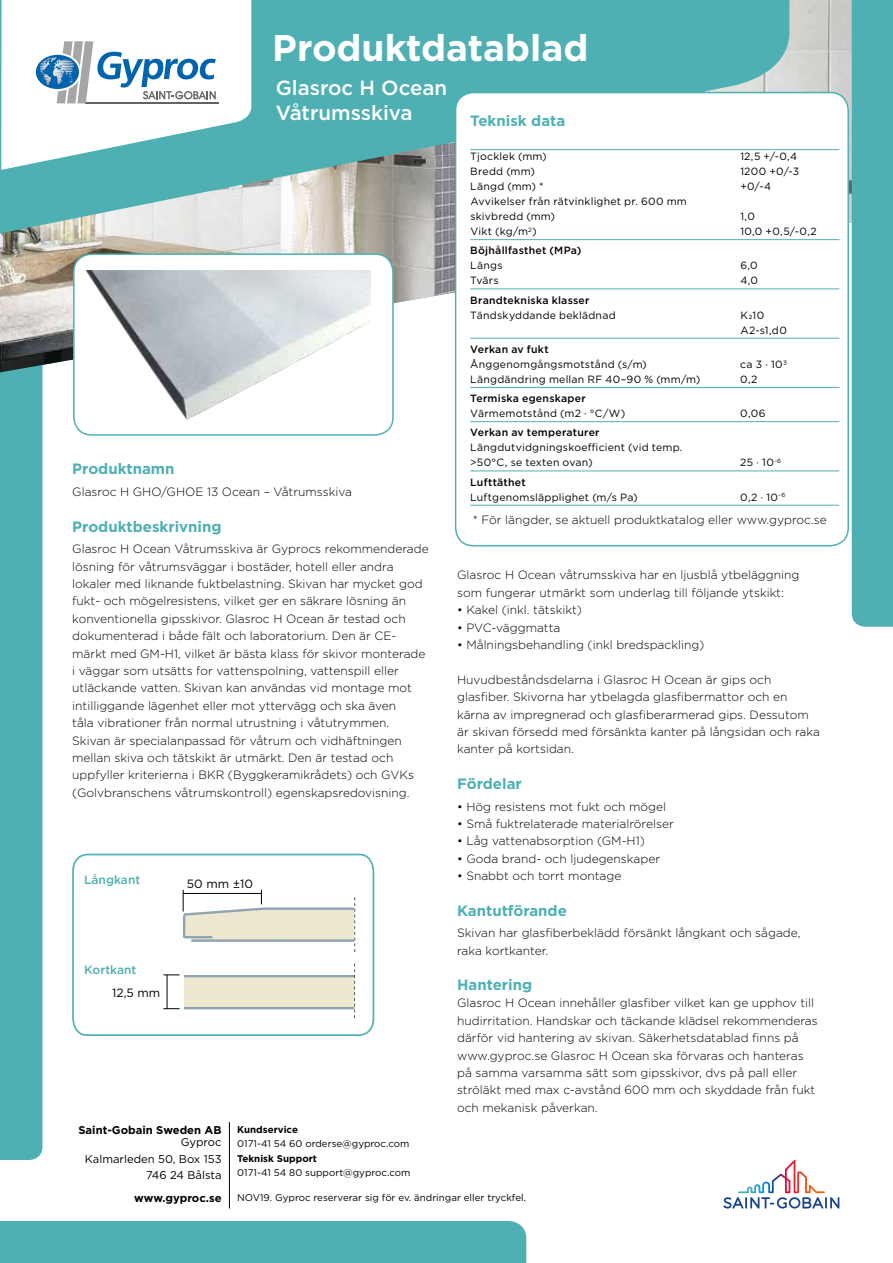
<style>
.page{position:relative;width:893px;height:1263px;background:#fff}
.page>*{position:absolute;margin:0;border:0;box-sizing:border-box;transform-origin:0 0}
.t1{font:700 37.05px "Gotham";color:#fff}
.t2{font:500 20.55px/24.6px "Gotham";color:#fff}
.t3{font:700 15px "Gotham";color:#4fb0b4}
.t4{font:300 12px/17.4px "Gotham";color:#000}
.t5{font:500 12px "Gotham";color:#4fb0b4}
.t6{font:12px "Gotham";color:#000}
.t7{font:11.25px/16.2px "Gotham";color:#000;text-align:right}
.t8{font:700 11.25px "Gotham";color:#000}
.t9{font:10.5px/15px "Gotham";letter-spacing:.025em;color:#000}
.t10{font:500 10.5px "Gotham";letter-spacing:.025em;color:#000}
.t11{font:9.75px "Gotham";color:#000}
.t12{font:700 9.75px "Gotham";color:#000}
</style>
<div class="page">
<div style="left:0;top:386px;width:43px;height:774px;background:#4fb0b4"></div>
<div style="left:0;top:1221px;width:526px;height:42px;background:#4fb0b4"></div>
<img style="left:0;top:0;width:852px;height:379px">
<hr style="left:229px;top:1122px;width:1px;height:86px;background:#000">
<svg style="left:723px;top:1160px;width:116px;height:48px"></svg>
<svg style="left:0;top:0;width:789px;height:307px;background:#77b6b6"></svg>
<div style="left:852px;top:0;width:41px;height:627px;background:#4fb0b4"></div>
<svg style="left:1px;top:0;width:250px;height:170px"></svg>
<div style="left:456px;top:93px;width:392px;height:453px;background:#fff;border-radius:18px"></div>
<div style="left:455px;top:92px;width:394px;height:454px;border:2px solid #4fb0b4;border-radius:18px"></div>
<div style="left:74px;top:254px;width:319px;height:181px;background:#fff;border-radius:18px"></div>
<div style="left:73px;top:253px;width:321px;height:183px;border:2px solid #4fb0b4;border-radius:18px"></div>
<img style="left:85px;top:270px;width:286px;height:150px">
<hr style="left:470px;top:149px;width:369px;height:1px;background:#4fb0b4">
<hr style="left:470px;top:239px;width:369px;height:1px;background:#4fb0b4">
<hr style="left:470px;top:288px;width:369px;height:1px;background:#4fb0b4">
<hr style="left:470px;top:338px;width:369px;height:1px;background:#4fb0b4">
<hr style="left:470px;top:387px;width:369px;height:1px;background:#4fb0b4">
<hr style="left:470px;top:421px;width:369px;height:1px;background:#4fb0b4">
<hr style="left:470px;top:471px;width:369px;height:1px;background:#4fb0b4">
<hr style="left:470px;top:505px;width:369px;height:1px;background:#4fb0b4">
<svg style="left:72px;top:853px;width:303px;height:183px"></svg>
<div style="left:184px;top:977px;width:170px;height:32px;background:#efe8d0"></div>
<hr style="left:184px;top:975px;width:170px;height:2px;background:#91a4b2">
<hr style="left:184px;top:1007px;width:170px;height:2px;background:#91a4b2">
<svg style="left:354px;top:963px;width:1px;height:55px"></svg>
<hr style="left:167px;top:975px;width:1px;height:34px;background:#000">
<svg style="left:163px;top:974px;width:17px;height:1px"></svg>
<svg style="left:163px;top:1008px;width:17px;height:1px"></svg>
<svg style="left:181px;top:890px;width:176px;height:62px"></svg>
<h1 class="t1" style="left:272px;top:23px;width:318px">Produktdatablad</h1>
<h2 class="t2" style="left:276px;top:75px;width:173px">Glasroc H Ocean<br>Våtrumsskiva</h2>
<p class="t3" style="left:470px;top:110px;width:97px">Teknisk data</p>
<p class="t9" style="left:470px;top:149px;width:78px">Tjocklek (mm)</p>
<p class="t9" style="left:740px;top:149px;width:58px">12,5 +/-0,4</p>
<p class="t9" style="left:470px;top:164px;width:66px">Bredd (mm)</p>
<p class="t9" style="left:740px;top:164px;width:60px">1200 +0/-3</p>
<p class="t9" style="left:470px;top:179px;width:75px">Längd (mm) *</p>
<p class="t9" style="left:740px;top:179px;width:32px">+0/-4</p>
<p class="t9" style="left:470px;top:194px;width:218px">Avvikelser från rätvinklighet pr. 600 mm skivbredd (mm)</p>
<p class="t9" style="left:740px;top:209px;width:16px">1,0</p>
<p class="t3" style="left:72px;top:459px;width:104px">Produktnamn</p>
<p class="t4" style="left:72px;top:483px;width:281px">Glasroc H GHO/GHOE 13 Ocean – Våtrumsskiva</p>
<p class="t3" style="left:72px;top:516px;width:151px">Produktbeskrivning</p>
<p class="t4" style="left:72px;top:540px;width:358px">Glasroc H Ocean Våtrumsskiva är Gyprocs rekommenderade lösning för våtrumsväggar i bostäder, hotell eller andra lokaler med liknande fuktbelastning. Skivan har mycket god fukt- och mögelresistens, vilket ger en säkrare lösning än konventionella gipsskivor. Glasroc H Ocean är testad och dokumenterad i både fält och laboratorium. Den är CE&shy;märkt med GM-H1, vilket är bästa klass för skivor monterade i väggar som utsätts for vattenspolning, vattenspill eller utläckande vatten. Skivan kan användas vid montage mot intilliggande lägenhet eller mot yttervägg och ska även<br>tåla vibrationer från normal utrustning i våtutrymmen.<br>Skivan är specialanpassad för våtrum och vidhäftningen mellan skiva och tätskikt är utmärkt. Den är testad och uppfyller kriterierna i BKR (Byggkeramikrådets) och GVKs (Golvbranschens våtrumskontroll) egenskapsredovisning.</p>
<p class="t5" style="left:84px;top:871px;width:58px">Långkant</p>
<p class="t6" style="left:187px;top:876px;width:68px">50 mm ±10</p>
<p class="t5" style="left:84px;top:962px;width:54px">Kortkant</p>
<p class="t6" style="left:112px;top:985px;width:50px">12,5 mm</p>
<p class="t9" style="left:470px;top:224px;width:68px">Vikt (kg/m<sup>2</sup>)</p>
<p class="t9" style="left:740px;top:224px;width:78px">10,0 +0,5/-0,2</p>
<p class="t10" style="left:470px;top:244px;width:113px">Böjhållfasthet (MPa)</p>
<p class="t9" style="left:470px;top:258px;width:34px">Längs</p>
<p class="t9" style="left:740px;top:258px;width:19px">6,0</p>
<p class="t9" style="left:470px;top:273px;width:30px">Tvärs</p>
<p class="t9" style="left:740px;top:273px;width:19px">4,0</p>
<p class="t10" style="left:470px;top:293px;width:121px">Brandtekniska klasser</p>
<p class="t9" style="left:470px;top:307px;width:147px">Tändskyddande beklädnad</p>
<p class="t9" style="left:740px;top:307px;width:48px">K210<br>A2-s1,d0</p>
<p class="t10" style="left:470px;top:342px;width:80px">Verkan av fukt</p>
<p class="t9" style="left:470px;top:356px;width:178px">Ånggenomgångsmotstånd (s/m)</p>
<p class="t9" style="left:740px;top:356px;width:49px">ca 3 · 103</p>
<p class="t9" style="left:470px;top:371px;width:232px">Längdändring mellan RF 40–90 % (mm/m)</p>
<p class="t9" style="left:740px;top:371px;width:19px">0,2</p>
<p class="t10" style="left:470px;top:391px;width:117px">Termiska egenskaper</p>
<p class="t9" style="left:470px;top:406px;width:157px">Värmemotstånd (m2 · °C/W)</p>
<p class="t9" style="left:740px;top:406px;width:27px">0,06</p>
<p class="t10" style="left:470px;top:426px;width:131px">Verkan av temperaturer</p>
<p class="t9" style="left:470px;top:440px;width:214px">Längdutvidgningskoefficient (vid temp. &gt;50°C, se texten ovan)</p>
<p class="t9" style="left:740px;top:455px;width:42px">25 · 10<sup>-6</sup></p>
<p class="t10" style="left:470px;top:475px;width:57px">Lufttäthet</p>
<p class="t9" style="left:470px;top:489px;width:169px">Luftgenomsläpplighet (m/s Pa)</p>
<p class="t9" style="left:740px;top:489px;width:47px">0,2 · 10<sup>-6</sup></p>
<p class="t4" style="left:473px;top:511px;width:356px">* För längder, se aktuell produktkatalog eller www.gyproc.se</p>
<p class="t4" style="left:457px;top:566px;width:344px">Glasroc H Ocean våtrumsskiva har en ljusblå ytbeläggning som fungerar utmärkt som underlag till följande ytskikt:</p>
<p class="t4" style="left:457px;top:601px;width:126px">• Kakel (inkl. tätskikt)</p>
<p class="t4" style="left:457px;top:618px;width:105px">• PVC-väggmatta</p>
<p class="t4" style="left:457px;top:636px;width:249px">• Målningsbehandling (inkl bredspackling)</p>
<p class="t4" style="left:457px;top:670px;width:364px">Huvudbeståndsdelarna i Glasroc H Ocean är gips och glasfiber. Skivorna har ytbelagda glasfibermattor och en kärna av impregnerad och glasfiberarmerad gips. Dessutom är skivan försedd med försänkta kanter på långsidan och raka kanter på kortsidan.</p>
<p class="t3" style="left:457px;top:774px;width:66px">Fördelar</p>
<p class="t4" style="left:457px;top:797px;width:211px">• Hög resistens mot fukt och mögel</p>
<p class="t4" style="left:457px;top:815px;width:218px">• Små fuktrelaterade materialrörelser</p>
<p class="t4" style="left:457px;top:832px;width:189px">• Låg vattenabsorption (GM-H1)</p>
<p class="t4" style="left:457px;top:849px;width:205px">• Goda brand- och ljudegenskaper</p>
<p class="t4" style="left:457px;top:867px;width:166px">• Snabbt och torrt montage</p>
<p class="t3" style="left:457px;top:900px;width:111px">Kantutförande</p>
<p class="t4" style="left:457px;top:924px;width:345px">Skivan har glasfiberbeklädd försänkt långkant och sågade, raka kortkanter.</p>
<p class="t3" style="left:457px;top:975px;width:77px">Hantering</p>
<p class="t4" style="left:457px;top:994px;width:362px">Glasroc H Ocean innehåller glasfiber vilket kan ge upphov till hudirritation. Handskar och täckande klädsel rekommenderas därför vid hantering av skivan. Säkerhetsdatablad finns på www.gyproc.se Glasroc H Ocean ska förvaras och hanteras på samma varsamma sätt som gipsskivor, dvs på pall eller ströläkt med max c-avstånd 600 mm och skyddade från fukt och mekanisk påverkan.</p>
<p class="t8" style="left:78px;top:1123px;width:145px">Saint-Gobain Sweden AB</p>
<p class="t7" style="left:85px;top:1134px;width:138px">Gyproc<br>Kalmarleden 50, Box 153<br>746 24 Bålsta</p>
<p class="t8" style="left:134px;top:1191px;width:89px">www.gyproc.se</p>
<p class="t12" style="left:237px;top:1122px;width:62px">Kundservice</p>
<p class="t11" style="left:237px;top:1137px;width:174px">0171-41 54 60 orderse@gyproc.com</p>
<p class="t12" style="left:237px;top:1152px;width:81px">Teknisk Support</p>
<p class="t11" style="left:237px;top:1166px;width:175px">0171-41 54 80 support@gyproc.com</p>
<p class="t11" style="left:237px;top:1192px;width:290px">NOV19. Gyproc reserverar sig för ev. ändringar eller tryckfel.</p>
</div>
